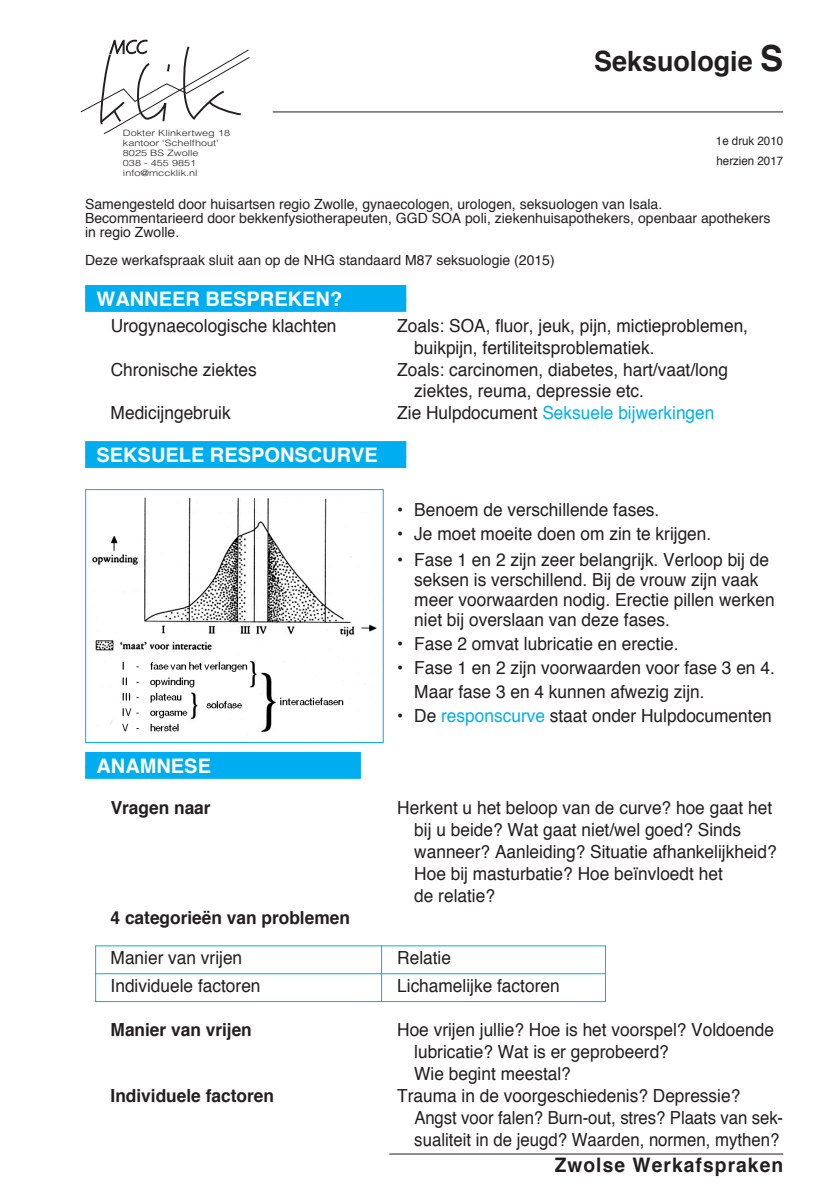
<style>
.page{position:relative;width:840px;height:1191px;background:#fff}
.page>*{position:absolute;margin:0;border:0;box-sizing:border-box;transform-origin:0 0}
.t1{font:700 28px "Helvetica";color:#231f20;scale:.96 1}
.t2{font:700 20px "Helvetica";color:#fff}
.t3{font:700 20px "Helvetica";letter-spacing:.055em;color:#231f20;scale:.96 1}
.t4{font:18px/22px "Helvetica";color:#231f20;scale:.96 1}
.t5{font:700 18px "Helvetica";color:#231f20;scale:.96 1}
.t6{font:18px "Helvetica";color:#00aeef;scale:.96 1}
.t7{font:14px/14px "Helvetica";color:#231f20}
.t8{font:12px/20px "Helvetica";color:#231f20;scale:.96 1}
.t9{font:300 8.8px/9.8px "Helvetica";color:#231f20;scale:1.25 1}
.s1{font-size:36px}
.s2{color:#231f20}
.s3{color:#00aeef}
</style>
<div class="page">
<img style="left:92px;top:497px;width:285px;height:238px">
<div style="left:85px;top:489px;width:298px;height:254px;border:1px solid #00aeef"></div>
<hr style="left:272px;top:111px;width:510px;height:1px;background:#231f20">
<hr style="left:389px;top:1153px;width:393px;height:1px;background:#231f20">
<svg style="left:81px;top:40px;width:168px;height:94px"></svg>
<div style="left:85px;top:285px;width:321px;height:16px;background:#00aeef"></div>
<div style="left:85px;top:300px;width:321px;height:12px;background:#00aeef"></div>
<div style="left:85px;top:441px;width:321px;height:16px;background:#00aeef"></div>
<div style="left:85px;top:456px;width:321px;height:12px;background:#00aeef"></div>
<div style="left:85px;top:752px;width:276px;height:16px;background:#00aeef"></div>
<div style="left:85px;top:767px;width:276px;height:12px;background:#00aeef"></div>
<div style="left:95px;top:945px;width:510px;height:57px;border:1px solid #00aeef"></div>
<hr style="left:381px;top:945px;width:1px;height:57px;background:#00aeef">
<hr style="left:95px;top:973px;width:510px;height:1px;background:#00aeef">
<h1 class="t1" style="left:594px;top:50px;width:198px">Seksuologie <span class="s1">S</span></h1>
<p class="t9" style="left:123px;top:128px;width:87px">Dokter Klinkertweg 18 kantoor ‘Schelfhout’<br>8025 BS Zwolle<br>038 - 455 9851 info@mccklik.nl</p>
<p class="t7" style="left:85px;top:198px;width:686px">Samengesteld door huisartsen regio Zwolle, gynaecologen, urologen, seksuologen van Isala.<br>Becommentarieerd door bekkenfysiotherapeuten, GGD SOA poli, ziekenhuisapothekers, openbaar apothekers in regio Zwolle.</p>
<p class="t7" style="left:85px;top:254px;width:471px">Deze werkafspraak sluit aan op de NHG standaard M87 seksuologie (2015)</p>
<p class="t2" style="left:96px;top:291px;width:247px">WANNEER BESPREKEN?</p>
<p class="t4" style="left:111px;top:316px;width:237px">Urogynaecologische klachten</p>
<p class="t4" style="left:414px;top:317px;width:349px;text-indent:-17px">Zoals: SOA, fluor, jeuk, pijn, mictieproblemen, buikpijn, fertiliteitsproblematiek.</p>
<p class="t4" style="left:111px;top:360px;width:154px">Chronische ziektes</p>
<p class="t4" style="left:414px;top:360px;width:328px;text-indent:-17px">Zoals: carcinomen, diabetes, hart/vaat/long ziektes, reuma, depressie etc.</p>
<p class="t4" style="left:111px;top:403px;width:127px">Medicijngebruik</p>
<p class="t6" style="left:397px;top:405px;width:332px"><span class="s2">Zie Hulpdocument</span> Seksuele bijwerkingen</p>
<p class="t2" style="left:96px;top:447px;width:283px">SEKSUELE RESPONSCURVE</p>
<p class="t4" style="left:397px;top:500px;width:274px">• Benoem de verschillende fases.</p>
<p class="t4" style="left:397px;top:524px;width:328px">• Je moet moeite doen om zin te krijgen.</p>
<p class="t4" style="left:414px;top:551px;width:377px;line-height:20px;text-indent:-17px">• Fase 1 en 2 zijn zeer belangrijk. Verloop bij de seksen is verschillend. Bij de vrouw zijn vaak meer voorwaarden nodig. Erectie pillen werken niet bij overslaan van deze fases.</p>
<p class="t4" style="left:397px;top:634px;width:294px">• Fase 2 omvat lubricatie en erectie.</p>
<p class="t4" style="left:414px;top:657px;width:377px;line-height:24px;text-indent:-17px">• Fase 1 en 2 zijn voorwaarden voor fase 3 en 4.<br>Maar fase 3 en 4 kunnen afwezig zijn.</p>
<p class="t4" style="left:397px;top:706px;width:391px">• De <span class="s3">responscurve</span> staat onder Hulpdocumenten</p>
<p class="t2" style="left:96px;top:757px;width:116px">ANAMNESE</p>
<p class="t5" style="left:111px;top:800px;width:106px">Vragen naar</p>
<p class="t4" style="left:414px;top:798px;width:379px;text-indent:-17px">Herkent u het beloop van de curve? hoe gaat het bij u beide? Wat gaat niet/wel goed? Sinds wanneer? Aanleiding? Situatie afhankelijkheid?<br>Hoe bij masturbatie? Hoe beïnvloedt het<br>de relatie?</p>
<p class="t5" style="left:110px;top:910px;width:251px">4 categorieën van problemen</p>
<p class="t4" style="left:110px;top:948px;width:138px">Manier van vrijen</p>
<p class="t4" style="left:397px;top:948px;width:58px">Relatie</p>
<p class="t4" style="left:110px;top:976px;width:158px">Individuele factoren</p>
<p class="t4" style="left:397px;top:976px;width:171px">Lichamelijke factoren</p>
<p class="t5" style="left:110px;top:1022px;width:149px">Manier van vrijen</p>
<p class="t4" style="left:414px;top:1020px;width:376px;text-indent:-17px">Hoe vrijen jullie? Hoe is het voorspel? Voldoende lubricatie? Wat is er geprobeerd?<br>Wie begint meestal?</p>
<p class="t5" style="left:110px;top:1088px;width:171px">Individuele factoren</p>
<p class="t4" style="left:414px;top:1086px;width:385px;text-indent:-17px">Trauma in de voorgeschiedenis? Depressie?<br>Angst voor falen? Burn-out, stres? Plaats van sek&shy;sualiteit in de jeugd? Waarden, normen, mythen?</p>
<p class="t8" style="left:715px;top:132px;width:72px">1e druk 2010 herzien 2017</p>
<p class="t3" style="left:554px;top:1156px;width:239px">Zwolse Werkafspraken</p>
</div>
